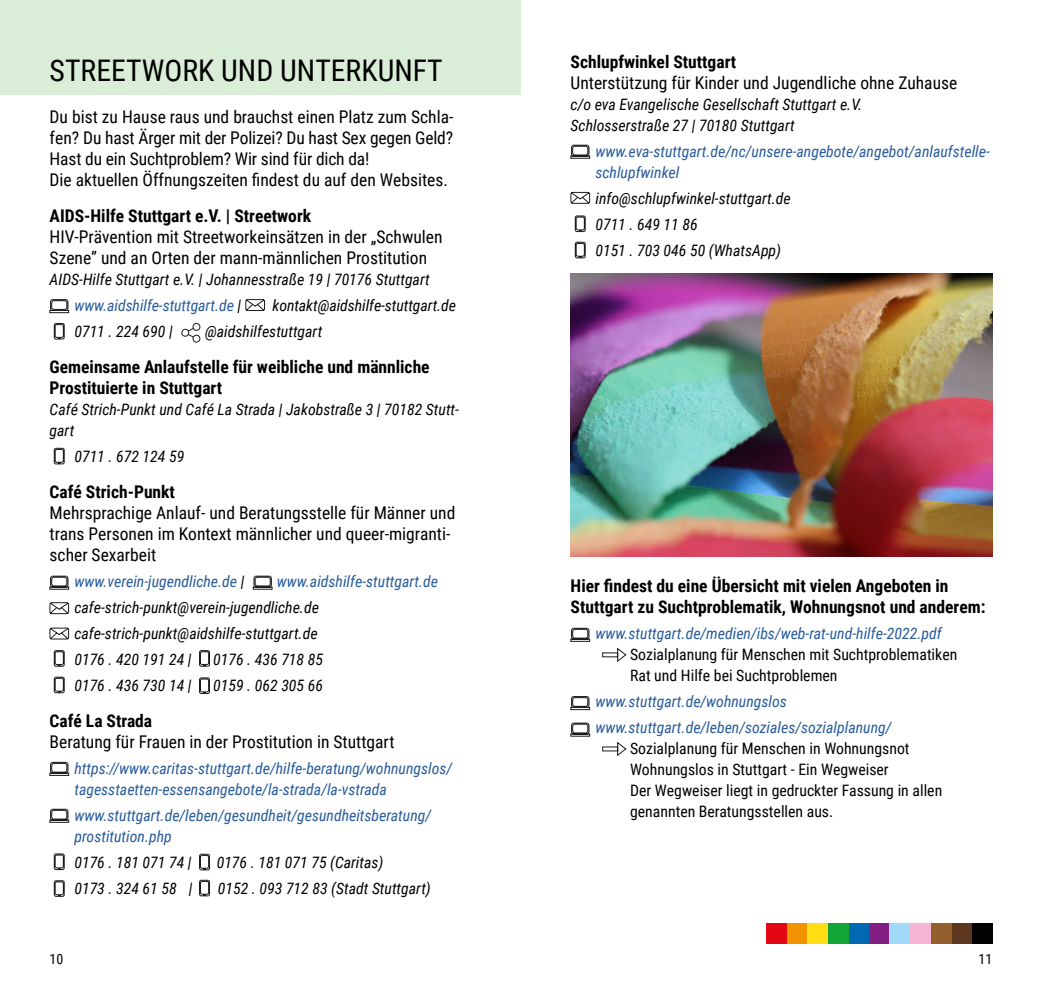
<style>
.page{position:relative;width:1042px;height:993px;background:#fff}
.page>*{position:absolute;margin:0;border:0;box-sizing:border-box;transform-origin:0 0}
.t1{font:29.75px "Roboto Condensed";color:#000}
.t2{font:17.5px/21px "Roboto Condensed";color:#000}
.t3{font:700 17.5px/21px "Roboto Condensed";color:#000}
.t4{font:italic 15.75px/25.9px "Roboto Condensed";color:#000}
.t5{font:italic 15.75px/21px "Roboto Condensed";color:#275b9b}
.t6{font:15.75px/21px "Roboto Condensed";color:#000}
.t7{font:14px "Roboto Condensed";color:#000}
.s1{color:#275b9b}
.s2{color:#000}
</style>
<div class="page">
<div style="left:766px;top:922px;width:21px;height:21px;background:#e30613"></div>
<div style="left:848px;top:922px;width:21px;height:21px;background:#0069b2"></div>
<div style="left:787px;top:922px;width:20px;height:21px;background:#f39200"></div>
<div style="left:869px;top:922px;width:21px;height:21px;background:#831f82"></div>
<div style="left:828px;top:922px;width:20px;height:21px;background:#13a538"></div>
<div style="left:807px;top:922px;width:21px;height:21px;background:#ffde14"></div>
<div style="left:910px;top:922px;width:21px;height:21px;background:#f5b5d2"></div>
<div style="left:889px;top:922px;width:21px;height:21px;background:#a1daf8"></div>
<div style="left:951px;top:922px;width:20px;height:21px;background:#5d381f"></div>
<div style="left:931px;top:922px;width:20px;height:21px;background:#925f2d"></div>
<div style="left:971px;top:922px;width:21px;height:21px;background:#010202"></div>
<div style="left:0;top:0;width:521px;height:94px;background:#d9edd7"></div>
<img style="left:570px;top:273px;width:422px;height:283px">
<svg style="left:575px;top:215px;width:11px;height:17px"></svg>
<svg style="left:575px;top:242px;width:11px;height:16px"></svg>
<svg style="left:54px;top:323px;width:11px;height:16px"></svg>
<svg style="left:54px;top:447px;width:11px;height:17px"></svg>
<svg style="left:54px;top:650px;width:11px;height:16px"></svg>
<svg style="left:199px;top:853px;width:11px;height:17px"></svg>
<svg style="left:199px;top:879px;width:11px;height:17px"></svg>
<svg style="left:54px;top:676px;width:11px;height:17px"></svg>
<svg style="left:54px;top:853px;width:11px;height:16px"></svg>
<svg style="left:199px;top:650px;width:11px;height:16px"></svg>
<svg style="left:199px;top:677px;width:11px;height:16px"></svg>
<svg style="left:54px;top:880px;width:11px;height:16px"></svg>
<svg style="left:570px;top:145px;width:20px;height:14px"></svg>
<svg style="left:570px;top:627px;width:20px;height:14px"></svg>
<svg style="left:570px;top:696px;width:20px;height:13px"></svg>
<svg style="left:570px;top:722px;width:20px;height:14px"></svg>
<svg style="left:49px;top:299px;width:20px;height:14px"></svg>
<svg style="left:49px;top:575px;width:20px;height:14px"></svg>
<svg style="left:253px;top:575px;width:19px;height:14px"></svg>
<svg style="left:49px;top:761px;width:20px;height:14px"></svg>
<svg style="left:49px;top:808px;width:20px;height:14px"></svg>
<svg style="left:570px;top:192px;width:20px;height:12px"></svg>
<svg style="left:245px;top:299px;width:20px;height:12px"></svg>
<svg style="left:49px;top:602px;width:20px;height:12px"></svg>
<svg style="left:49px;top:627px;width:20px;height:12px"></svg>
<svg style="left:185px;top:326px;width:12px;height:13px"></svg>
<div style="left:193px;top:323px;width:7px;height:7px;background:#fff;border-radius:50%"></div>
<div style="left:193px;top:323px;width:7px;height:7px;border:1px solid #1c1c1c;border-radius:50%"></div>
<div style="left:182px;top:329px;width:7px;height:7px;background:#fff;border-radius:50%"></div>
<div style="left:182px;top:329px;width:7px;height:7px;border:1px solid #1c1c1c;border-radius:50%"></div>
<div style="left:193px;top:335px;width:7px;height:7px;background:#fff;border-radius:50%"></div>
<div style="left:193px;top:335px;width:7px;height:7px;border:1px solid #1c1c1c;border-radius:50%"></div>
<svg style="left:602px;top:647px;width:24px;height:14px"></svg>
<svg style="left:602px;top:741px;width:24px;height:14px"></svg>
<h1 class="t1" style="left:50px;top:49px;width:395px">STREETWORK UND UNTERKUNFT</h1>
<p class="t2" style="left:50px;top:105px;width:405px">Du bist zu Hause raus und brauchst einen Platz zum Schla&shy;fen? Du hast Ärger mit der Polizei? Du hast Sex gegen Geld?<br>Hast du ein Suchtproblem? Wir sind für dich da!<br>Die aktuellen Öffnungszeiten findest du auf den Websites.</p>
<p class="t3" style="left:50px;top:204px;width:263px">AIDS-Hilfe Stuttgart e.V. | Streetwork</p>
<p class="t2" style="left:50px;top:225px;width:394px">HIV-Prävention mit Streetworkeinsätzen in der „Schwulen<br>Szene” und an Orten der mann-männlichen Prostitution</p>
<p class="t4" style="left:74px;top:266px;width:357px;text-indent:-25px">AIDS-Hilfe Stuttgart e.V. | Johannesstraße 19 | 70176 Stuttgart <span class="s1">www.aidshilfe-stuttgart.de</span> |</p>
<p class="t4" style="left:272px;top:291px;width:185px">kontakt@aidshilfe-stuttgart.de</p>
<p class="t4" style="left:74px;top:317px;width:100px">0711 . 224 690 |</p>
<p class="t4" style="left:205px;top:317px;width:119px">@aidshilfestuttgart</p>
<p class="t3" style="left:50px;top:355px;width:381px">Gemeinsame Anlaufstelle für weibliche und männliche<br>Prostituierte in Stuttgart</p>
<p class="t4" style="left:50px;top:398px;width:411px;line-height:21px">Café Strich-Punkt und Café La Strada | Jakobstraße 3 | 70182 Stutt&shy;gart</p>
<p class="t4" style="left:74px;top:442px;width:111px">0711 . 672 124 59</p>
<p class="t3" style="left:50px;top:480px;width:127px">Café Strich-Punkt</p>
<p class="t2" style="left:50px;top:501px;width:407px">Mehrsprachige Anlauf- und Beratungsstelle für Männer und trans Personen im Kontext männlicher und queer-migranti&shy;scher Sexarbeit</p>
<p class="t5" style="left:74px;top:570px;width:172px">www.verein-jugendliche.de <span class="s2">|</span></p>
<p class="t5" style="left:277px;top:570px;width:163px">www.aidshilfe-stuttgart.de</p>
<p class="t4" style="left:74px;top:593px;width:246px;text-align:justify">cafe-strich-punkt@verein-jugendliche.de cafe-strich-punkt@aidshilfe-stuttgart.de 0176 . 420 191 24 |</p>
<p class="t4" style="left:213px;top:645px;width:111px">0176 . 436 718 85</p>
<p class="t4" style="left:74px;top:671px;width:119px">0176 . 436 730 14 |</p>
<p class="t4" style="left:213px;top:671px;width:111px">0159 . 062 305 66</p>
<p class="t3" style="left:50px;top:709px;width:104px">Café La Strada</p>
<p class="t2" style="left:50px;top:730px;width:346px">Beratung für Frauen in der Prostitution in Stuttgart</p>
<p class="t5" style="left:74px;top:756px;width:379px">https://www.caritas-stuttgart.de/hilfe-beratung/wohnungslos/ tagesstaetten-essensangebote/la-strada/la-vstrada</p>
<p class="t5" style="left:74px;top:803px;width:358px">www.stuttgart.de/leben/gesundheit/gesundheitsberatung/ prostitution.php</p>
<p class="t4" style="left:74px;top:848px;width:119px">0176 . 181 071 74 |</p>
<p class="t4" style="left:217px;top:848px;width:168px">0176 . 181 071 75 (Caritas)</p>
<p class="t4" style="left:74px;top:874px;width:120px">0173 . 324 61 58 |</p>
<p class="t4" style="left:218px;top:874px;width:214px">0152 . 093 712 83 (Stadt Stuttgart)</p>
<p class="t3" style="left:570px;top:51px;width:167px">Schlupfwinkel Stuttgart</p>
<p class="t2" style="left:570px;top:72px;width:388px">Unterstützung für Kinder und Jugendliche ohne Zuhause</p>
<p class="t4" style="left:570px;top:93px;width:293px;line-height:21px">c/o eva Evangelische Gesellschaft Stuttgart e.V.<br>Schlosserstraße 27 | 70180 Stuttgart</p>
<p class="t5" style="left:595px;top:140px;width:396px">www.eva-stuttgart.de/nc/unsere-angebote/angebot/anlaufstelle&shy;schlupfwinkel</p>
<p class="t4" style="left:595px;top:185px;width:197px">info@schlupfwinkel-stuttgart.de<br>0711 . 649 11 86<br>0151 . 703 046 50 (WhatsApp)</p>
<p class="t3" style="left:570px;top:574px;width:416px">Hier findest du eine Übersicht mit vielen Angeboten in<br>Stuttgart zu Suchtproblematik, Wohnungsnot und anderem:</p>
<p class="t5" style="left:595px;top:622px;width:348px">www.stuttgart.de/medien/ibs/web-rat-und-hilfe-2022.pdf</p>
<p class="t6" style="left:630px;top:643px;width:329px">Sozialplanung für Menschen mit Suchtproblematiken<br>Rat und Hilfe bei Suchtproblemen</p>
<p class="t5" style="left:595px;top:688px;width:298px;line-height:25.9px">www.stuttgart.de/wohnungslos www.stuttgart.de/leben/soziales/sozialplanung/</p>
<p class="t6" style="left:630px;top:737px;width:314px">Sozialplanung für Menschen in Wohnungsnot Wohnungslos in Stuttgart - Ein Wegweiser<br>Der Wegweiser liegt in gedruckter Fassung in allen genannten Beratungsstellen aus.</p>
<p class="t7" style="left:50px;top:949px;width:15px">10</p>
<p class="t7" style="left:978px;top:949px;width:15px">11</p>
</div>
